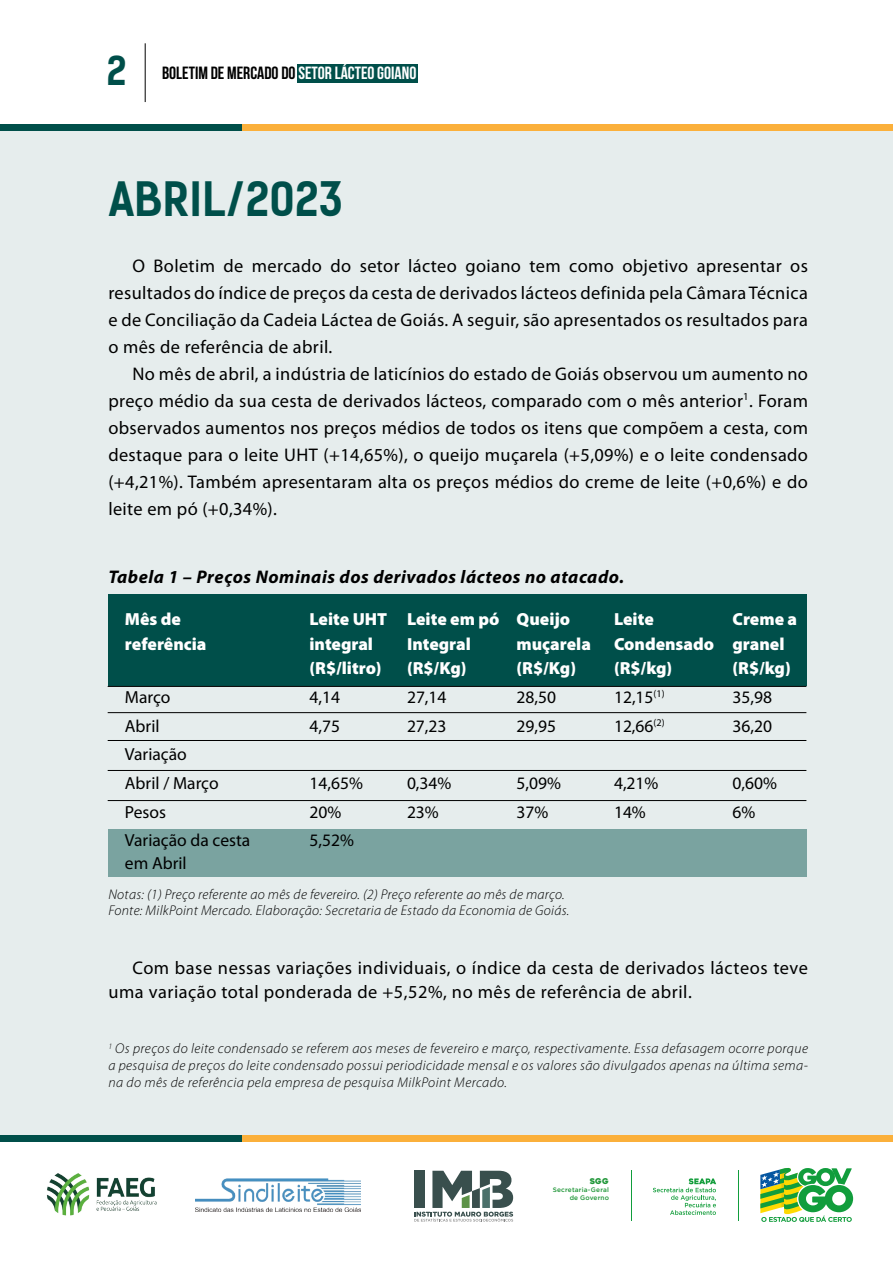
<style>
.page{position:relative;width:893px;height:1263px;background:#fff}
.page>*{position:absolute;margin:0;border:0;box-sizing:border-box;transform-origin:0 0}
.t1{font:700 45.15px "Kelson Sans BG";color:#004f4a}
.t2{font:18.3px/27px "Myriad Pro";letter-spacing:.025em;color:#000;text-align:justify}
.t3{font:italic 700 18.3px "Myriad Pro";letter-spacing:.03em;color:#000}
.t4{font:17.7px "Bebas Neue";color:#000}
.t5{font:17.55px/28.7px "Myriad Pro";color:#000}
.t6{font:900 17.55px "Myriad Pro";color:#fff}
.t7{font:italic 300 14.1px/17px "Myriad Pro";letter-spacing:.02em;color:#000}
.t8{font:7.95px "Heavitas";color:#209638}
.t9{font:500 6.45px/7.8px "Gotham";letter-spacing:.03em;color:#209638;text-align:right}
.s1{font-family:"Kelson Sans";font-weight:700;font-size:37.95px;color:#004f4a}
.s2{color:#fff}
</style>
<div class="page">
<div style="left:0;top:124px;width:893px;height:1014px;background:#e6eded"></div>
<div style="left:297px;top:64px;width:121px;height:18px;background:#004f4a"></div>
<hr style="left:145px;top:43px;width:1px;height:59px;background:#000">
<div style="left:108px;top:828px;width:698px;height:48px;background:#7aa3a0"></div>
<div style="left:108px;top:595px;width:698px;height:91px;background:#004f4a"></div>
<hr style="left:108px;top:686px;width:698px;height:1px;background:#000">
<hr style="left:108px;top:712px;width:698px;height:1px;background:#000">
<hr style="left:108px;top:740px;width:698px;height:1px;background:#000">
<hr style="left:108px;top:770px;width:698px;height:1px;background:#000">
<hr style="left:108px;top:800px;width:698px;height:1px;background:#000">
<div style="left:0;top:1135px;width:243px;height:7px;background:#004f4a"></div>
<div style="left:0;top:124px;width:243px;height:7px;background:#004f4a"></div>
<div style="left:243px;top:1135px;width:650px;height:7px;background:#fbb03b"></div>
<div style="left:243px;top:124px;width:650px;height:7px;background:#fbb03b"></div>
<img style="left:46px;top:1173px;width:111px;height:43px">
<img style="left:195px;top:1179px;width:166px;height:33px">
<svg style="left:414px;top:1171px;width:99px;height:50px"></svg>
<svg style="left:760px;top:1167px;width:93px;height:55px"></svg>
<hr style="left:738px;top:1170px;width:1px;height:51px;background:#119d3c">
<svg style="left:653px;top:1178px;width:63px;height:37px"></svg>
<hr style="left:631px;top:1170px;width:1px;height:51px;background:#119d3c">
<p class="t4" style="left:107px;top:64px;width:311px"><span class="s1">2</span> BOLETIM DE MERCADO DO <span class="s2">SETOR LÁCTEO GOIANO</span></p>
<h1 class="t1" style="left:108px;top:171px;width:236px">ABRIL/2023</h1>
<p class="t2" style="left:108px;top:252px;width:701px;text-indent:24px">O Boletim de mercado do setor lácteo goiano tem como objetivo apresentar os resultados do índice de preços da cesta de derivados lácteos definida pela Câmara Técnica e de Conciliação da Cadeia Láctea de Goiás. A seguir, são apresentados os resultados para o mês de referência de abril.</p>
<p class="t2" style="left:108px;top:360px;width:701px;text-indent:24px">No mês de abril, a indústria de laticínios do estado de Goiás observou um aumento no preço médio da sua cesta de derivados lácteos, comparado com o mês anterior<sup>1</sup>. Foram observados aumentos nos preços médios de todos os itens que compõem a cesta, com destaque para o leite UHT (+14,65%), o queijo muçarela (+5,09%) e o leite condensado (+4,21%). Também apresentaram alta os preços médios do creme de leite (+0,6%) e do leite em pó (+0,34%).</p>
<p class="t3" style="left:108px;top:565px;width:517px">Tabela 1 – Preços Nominais dos derivados lácteos no atacado.</p>
<p class="t6" style="left:125px;top:609px;width:58px">Mês de</p>
<p class="t6" style="left:309px;top:609px;width:262px">Leite UHT Leite em pó Queijo</p>
<p class="t6" style="left:614px;top:609px;width:41px">Leite</p>
<p class="t6" style="left:732px;top:609px;width:66px">Creme a</p>
<p class="t6" style="left:125px;top:634px;width:83px">referência</p>
<p class="t6" style="left:309px;top:634px;width:65px">integral</p>
<p class="t6" style="left:407px;top:634px;width:65px">Integral</p>
<p class="t6" style="left:516px;top:634px;width:76px">muçarela</p>
<p class="t6" style="left:614px;top:634px;width:172px">Condensado granel</p>
<p class="t6" style="left:309px;top:658px;width:74px">(R$/litro)</p>
<p class="t6" style="left:407px;top:658px;width:61px">(R$/Kg)</p>
<p class="t6" style="left:516px;top:658px;width:61px">(R$/Kg)</p>
<p class="t6" style="left:614px;top:658px;width:60px">(R$/kg)</p>
<p class="t6" style="left:732px;top:658px;width:60px">(R$/kg)</p>
<p class="t5" style="left:125px;top:682px;width:47px">Março</p>
<p class="t5" style="left:309px;top:682px;width:32px">4,14</p>
<p class="t5" style="left:407px;top:682px;width:41px">27,14</p>
<p class="t5" style="left:516px;top:682px;width:41px">28,50</p>
<p class="t5" style="left:614px;top:682px;width:52px">12,15<sup>(1)</sup></p>
<p class="t5" style="left:732px;top:682px;width:41px">35,98</p>
<p class="t5" style="left:125px;top:711px;width:36px">Abril</p>
<p class="t5" style="left:309px;top:711px;width:32px">4,75</p>
<p class="t5" style="left:407px;top:711px;width:41px">27,23</p>
<p class="t5" style="left:516px;top:711px;width:41px">29,95</p>
<p class="t5" style="left:614px;top:711px;width:52px">12,66<sup>(2)</sup></p>
<p class="t5" style="left:732px;top:711px;width:41px">36,20</p>
<p class="t5" style="left:125px;top:740px;width:95px">Variação<br>Abril / Março</p>
<p class="t5" style="left:309px;top:769px;width:55px">14,65%</p>
<p class="t5" style="left:407px;top:769px;width:46px">0,34%</p>
<p class="t5" style="left:516px;top:769px;width:46px">5,09%</p>
<p class="t5" style="left:614px;top:769px;width:46px">4,21%</p>
<p class="t5" style="left:732px;top:769px;width:46px">0,60%</p>
<p class="t5" style="left:125px;top:797px;width:43px">Pesos</p>
<p class="t5" style="left:309px;top:797px;width:33px">20%</p>
<p class="t5" style="left:407px;top:797px;width:33px">23%</p>
<p class="t5" style="left:516px;top:797px;width:33px">37%</p>
<p class="t5" style="left:614px;top:797px;width:33px">14%</p>
<p class="t5" style="left:732px;top:797px;width:24px">6%</p>
<p class="t5" style="left:125px;top:826px;width:127px">Variação da cesta</p>
<p class="t5" style="left:309px;top:826px;width:46px">5,52%</p>
<p class="t5" style="left:125px;top:848px;width:63px">em Abril</p>
<p class="t7" style="left:108px;top:886px;width:462px">Notas: (1) Preço referente ao mês de fevereiro. (2) Preço referente ao mês de março.<br>Fonte: MilkPoint Mercado. Elaboração: Secretaria de Estado da Economia de Goiás.</p>
<p class="t2" style="left:108px;top:955px;width:701px;line-height:24px;text-indent:24px">Com base nessas variações individuais, o índice da cesta de derivados lácteos teve uma variação total ponderada de +5,52%, no mês de referência de abril.</p>
<p class="t7" style="left:108px;top:1041px;width:701px;text-align:justify"><sup>1</sup> Os preços do leite condensado se referem aos meses de fevereiro e março, respectivamente. Essa defasagem ocorre porque a pesquisa de preços do leite condensado possui periodicidade mensal e os valores são divulgados apenas na última sema&shy;na do mês de referência pela empresa de pesquisa MilkPoint Mercado.</p>
<p class="t8" style="left:590px;top:1176px;width:21px">Sgg</p>
<p class="t9" style="left:553px;top:1186px;width:58px">Secretaria-Geral de Governo</p>
</div>
